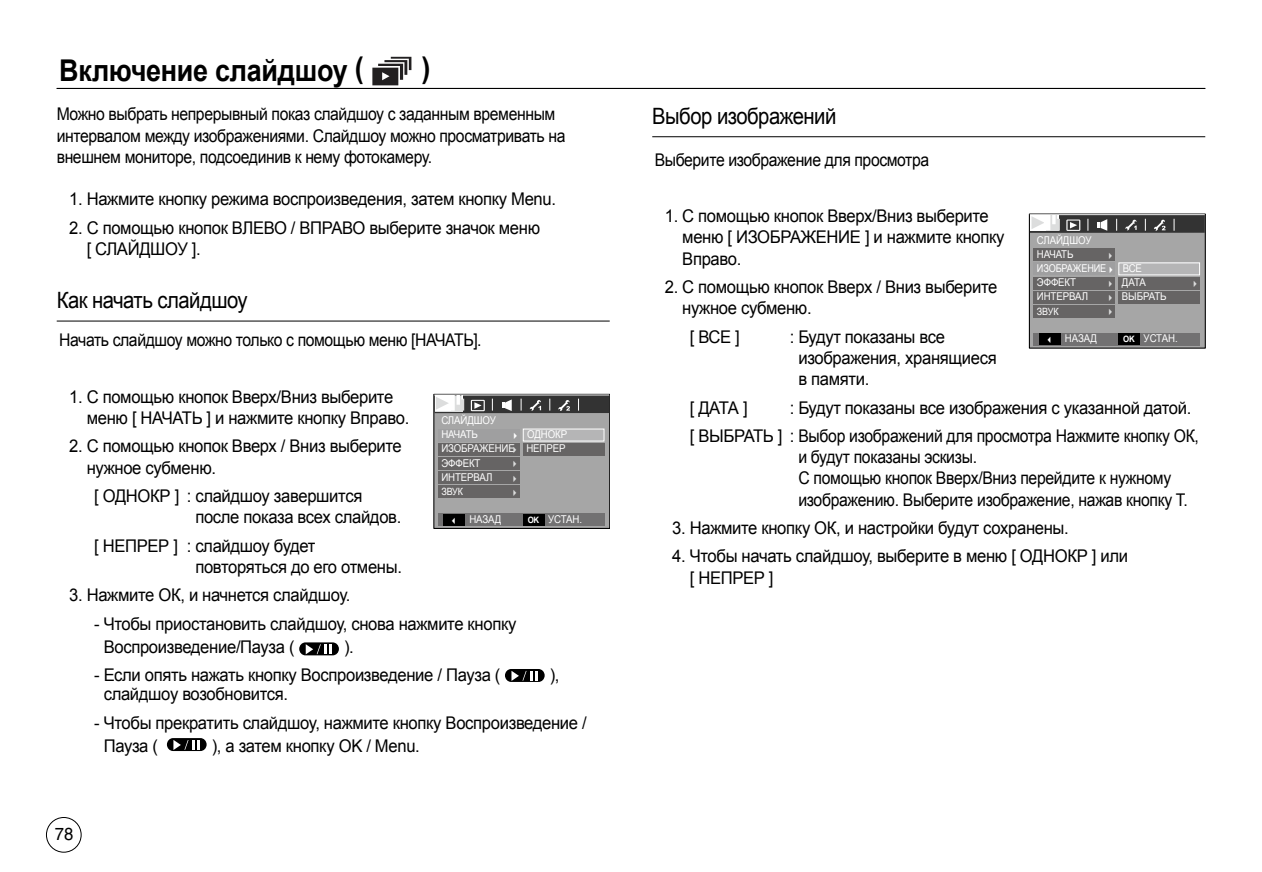
<style>
.page{position:relative;width:1262px;height:872px;background:#fff}
.page>*{position:absolute;margin:0;border:0;box-sizing:border-box;transform-origin:0 0}
.t1{font:700 30px "Arial";letter-spacing:-.01em;color:#000;scale:.9 1}
.t2{font:22.5px "Arial";letter-spacing:-.025em;color:#000;scale:.9 1}
.t3{font:17.5px/21.2px "Arial";letter-spacing:-.02em;color:#000;scale:.95 1}
.t4{font:17.5px/21.2px "Arial";letter-spacing:-.02em;color:#000;scale:.9 1}
.t5{font:17.5px "Helvetica CE";color:#000;scale:.95 1}
.t6{font:10.75px/14.2px "Arial";letter-spacing:-.01em;color:#fff;scale:.9 1}
.t7{font:10px "Arial";letter-spacing:-.01em;color:#fff;scale:.9 1}
.t8{font:700 8.75px "Arial";color:#fff;scale:.9 1}
</style>
<div class="page">
<div style="left:46px;top:817px;width:35px;height:35px;border:1px solid #000;border-radius:50%"></div>
<div style="left:299px;top:642px;width:40px;height:13px;background:#000;border-radius:6px"></div>
<svg style="left:306px;top:644px;width:26px;height:10px"></svg>
<div style="left:505px;top:669px;width:39px;height:13px;background:#000;border-radius:6px"></div>
<svg style="left:511px;top:671px;width:27px;height:10px"></svg>
<div style="left:167px;top:738px;width:40px;height:13px;background:#000;border-radius:6px"></div>
<svg style="left:173px;top:740px;width:27px;height:10px"></svg>
<hr style="left:57px;top:88px;width:1148px;height:1px;background:#000">
<svg style="left:372px;top:57px;width:39px;height:28px"></svg>
<hr style="left:57px;top:321px;width:552px;height:1px;background:#000">
<hr style="left:652px;top:136px;width:553px;height:1px;background:#000">
<div style="left:434px;top:394px;width:175px;height:134px;background:#a6a6a6"></div>
<div style="left:433px;top:394px;width:176px;height:135px;border:1px solid #000"></div>
<div style="left:434px;top:395px;width:175px;height:18px;background:#333"></div>
<hr style="left:434px;top:394px;width:175px;height:1px;background:#e6e6e6">
<svg style="left:471px;top:400px;width:14px;height:11px"></svg>
<svg style="left:502px;top:399px;width:10px;height:12px"></svg>
<svg style="left:530px;top:400px;width:11px;height:11px"></svg>
<svg style="left:558px;top:400px;width:12px;height:11px"></svg>
<div style="left:523px;top:429px;width:81px;height:12px;background:#b5b5b6"></div>
<div style="left:523px;top:428px;width:81px;height:13px;border:1px solid #fff"></div>
<div style="left:523px;top:443px;width:81px;height:12px;background:#666464"></div>
<div style="left:438px;top:428px;width:81px;height:13px;background:#9f9fa0"></div>
<div style="left:438px;top:443px;width:81px;height:12px;background:#666464"></div>
<div style="left:438px;top:457px;width:81px;height:13px;background:#666464"></div>
<div style="left:438px;top:471px;width:81px;height:13px;background:#666464"></div>
<div style="left:438px;top:513px;width:166px;height:13px;background:#727172"></div>
<div style="left:444px;top:514px;width:21px;height:11px;background:#000"></div>
<div style="left:523px;top:514px;width:21px;height:11px;background:#000"></div>
<div style="left:438px;top:485px;width:81px;height:13px;background:#666464"></div>
<svg style="left:435px;top:396px;width:29px;height:15px"></svg>
<div style="left:1028px;top:213px;width:177px;height:136px;background:#a6a6a6"></div>
<div style="left:1029px;top:215px;width:175px;height:18px;background:#333"></div>
<hr style="left:1029px;top:214px;width:175px;height:1px;background:#e6e6e6">
<svg style="left:1066px;top:219px;width:14px;height:12px"></svg>
<svg style="left:1097px;top:219px;width:10px;height:12px"></svg>
<svg style="left:1125px;top:220px;width:11px;height:10px"></svg>
<svg style="left:1154px;top:220px;width:11px;height:11px"></svg>
<div style="left:1118px;top:263px;width:81px;height:12px;background:#b5b5b6"></div>
<div style="left:1118px;top:262px;width:81px;height:13px;border:1px solid #fff"></div>
<div style="left:1118px;top:277px;width:81px;height:12px;background:#666464"></div>
<div style="left:1118px;top:291px;width:81px;height:13px;background:#666464"></div>
<div style="left:1033px;top:248px;width:81px;height:13px;background:#666464"></div>
<div style="left:1033px;top:262px;width:81px;height:13px;background:#9f9fa0"></div>
<div style="left:1033px;top:277px;width:81px;height:12px;background:#666464"></div>
<div style="left:1033px;top:291px;width:81px;height:13px;background:#666464"></div>
<svg style="left:1087px;top:219px;width:1px;height:12px"></svg>
<svg style="left:1116px;top:219px;width:1px;height:12px"></svg>
<svg style="left:1144px;top:219px;width:1px;height:12px"></svg>
<svg style="left:1173px;top:219px;width:1px;height:12px"></svg>
<div style="left:1033px;top:333px;width:166px;height:12px;background:#727172"></div>
<div style="left:1039px;top:333px;width:21px;height:12px;background:#000"></div>
<div style="left:1118px;top:333px;width:21px;height:12px;background:#000"></div>
<svg style="left:1030px;top:215px;width:29px;height:16px"></svg>
<div style="left:1033px;top:305px;width:81px;height:13px;background:#666464"></div>
<h1 class="t1" style="left:59px;top:54px;width:340px">Включение слайдшоу (</h1>
<h1 class="t1" style="left:421px;top:51px;width:11px">)</h1>
<p class="t4" style="left:57px;top:104px;width:566px">Можно выбрать непрерывный показ слайдшоу с заданным временным интервалом между изображениями. Слайдшоу можно просматривать на внешнем мониторе, подсоединив к нему фотокамеру.</p>
<p class="t3" style="left:69px;top:189px;width:514px">1. Нажмите кнопку режима воспроизведения, затем кнопку Menu.</p>
<p class="t3" style="left:87px;top:217px;width:479px;text-indent:-17px">2. С помощью кнопок ВЛЕВО / ВПРАВО выберите значок меню [ СЛАЙДШОУ ].</p>
<p class="t2" style="left:57px;top:288px;width:214px">Как начать слайдшоу</p>
<p class="t4" style="left:59px;top:329px;width:471px">Начать слайдшоу можно только с помощью меню [НАЧАТЬ].</p>
<p class="t3" style="left:87px;top:386px;width:341px;text-indent:-17px">1. С помощью кнопок Вверх/Вниз выберите меню [ НАЧАТЬ ] и нажмите кнопку Вправо.</p>
<p class="t3" style="left:87px;top:436px;width:333px;text-indent:-17px">2. С помощью кнопок Вверх / Вниз выберите нужное субменю.</p>
<p class="t3" style="left:195px;top:485px;width:218px;text-indent:-101px">[ ОДНОКР ] : слайдшоу завершится после показа всех слайдов.</p>
<p class="t3" style="left:195px;top:535px;width:219px;text-indent:-101px">[ НЕПРЕР ] : слайдшоу будет повторяться до его отмены.</p>
<p class="t3" style="left:69px;top:584px;width:297px">3. Нажмите ОК, и начнется слайдшоу.</p>
<p class="t3" style="left:104px;top:612px;width:436px;line-height:23px;text-indent:-9px">- Чтобы приостановить слайдшоу, снова нажмите кнопку<br>Воспроизведение/Пауза (</p>
<p class="t6" style="left:441px;top:413px;width:62px">СЛАЙДШОУ</p>
<p class="t6" style="left:526px;top:427px;width:47px">ОДНОКР<br>НЕПРЕР</p>
<p class="t6" style="left:441px;top:427px;width:83px">НАЧАТЬ<br>ИЗОБРАЖЕНИЕ<br>ЭФФЕКТ<br>ИНТЕРВАЛ</p>
<p class="t6" style="left:469px;top:512px;width:37px">НАЗАД</p>
<p class="t6" style="left:548px;top:512px;width:39px">УСТАН.</p>
<p class="t7" style="left:441px;top:485px;width:26px">ЗВУК</p>
<p class="t6" style="left:441px;top:485px;width:32px">RRRR</p>
<p class="t8" style="left:527px;top:515px;width:14px">OK</p>
<p class="t3" style="left:344px;top:636px;width:12px">).</p>
<p class="t3" style="left:94px;top:664px;width:429px">- Если опять нажать кнопку Воспроизведение / Пауза (</p>
<p class="t3" style="left:550px;top:664px;width:12px">),</p>
<p class="t3" style="left:104px;top:684px;width:196px">слайдшоу возобновится.</p>
<p class="t3" style="left:104px;top:711px;width:510px;line-height:23px;text-indent:-9px">- Чтобы прекратить слайдшоу, нажмите кнопку Воспроизведение /<br>Пауза (</p>
<p class="t3" style="left:212px;top:735px;width:221px">), а затем кнопку OK / Menu.</p>
<p class="t5" style="left:55px;top:827px;width:21px">78</p>
<p class="t2" style="left:652px;top:104px;width:206px">Выбор изображений</p>
<p class="t4" style="left:654px;top:149px;width:306px">Выберите изображение для просмотра</p>
<p class="t3" style="left:682px;top:205px;width:341px;text-indent:-17px">1. С помощью кнопок Вверх/Вниз выберите меню [ ИЗОБРАЖЕНИЕ ] и нажмите кнопку<br>Вправо.</p>
<p class="t3" style="left:682px;top:276px;width:333px;text-indent:-17px">2. С помощью кнопок Вверх / Вниз выберите нужное субменю.</p>
<p class="t3" style="left:689px;top:326px;width:54px">[ ВСЕ ]</p>
<p class="t3" style="left:798px;top:326px;width:210px;text-indent:-9px">: Будут показаны все изображения, хранящиеся в памяти.</p>
<p class="t3" style="left:689px;top:397px;width:62px">[ ДАТА ]</p>
<p class="t6" style="left:1036px;top:233px;width:62px">СЛАЙДШОУ</p>
<p class="t6" style="left:1036px;top:247px;width:79px">НАЧАТЬ<br>ИЗОБРАЖЕНИЕ<br>ЭФФЕКТ<br>ИНТЕРВАЛ</p>
<p class="t6" style="left:1064px;top:331px;width:37px">НАЗАД</p>
<p class="t6" style="left:1143px;top:331px;width:39px">УСТАН.</p>
<p class="t6" style="left:1121px;top:261px;width:51px">ВСЕ<br>ДАТА<br>ВЫБРАТЬ</p>
<p class="t6" style="left:1036px;top:280px;width:32px">RRRR</p>
<p class="t7" style="left:1036px;top:306px;width:26px">ЗВУК</p>
<p class="t8" style="left:1123px;top:334px;width:14px">OK</p>
<p class="t3" style="left:689px;top:393px;width:537px;line-height:28.2px;text-indent:100px">: Будут показаны все изображения с указанной датой. [ ВЫБРАТЬ ] : Выбор изображений для просмотра Нажмите кнопку ОК,</p>
<p class="t4" style="left:798px;top:446px;width:434px">и будут показаны эскизы.<br>С помощью кнопок Вверх/Вниз перейдите к нужному изображению. Выберите изображение, нажав кнопку T.</p>
<p class="t3" style="left:672px;top:517px;width:419px">3. Нажмите кнопку ОК, и настройки будут сохранены.</p>
<p class="t3" style="left:689px;top:545px;width:463px;text-indent:-17px">4. Чтобы начать слайдшоу, выберите в меню [ ОДНОКР ] или [ НЕПРЕР ]</p>
</div>
